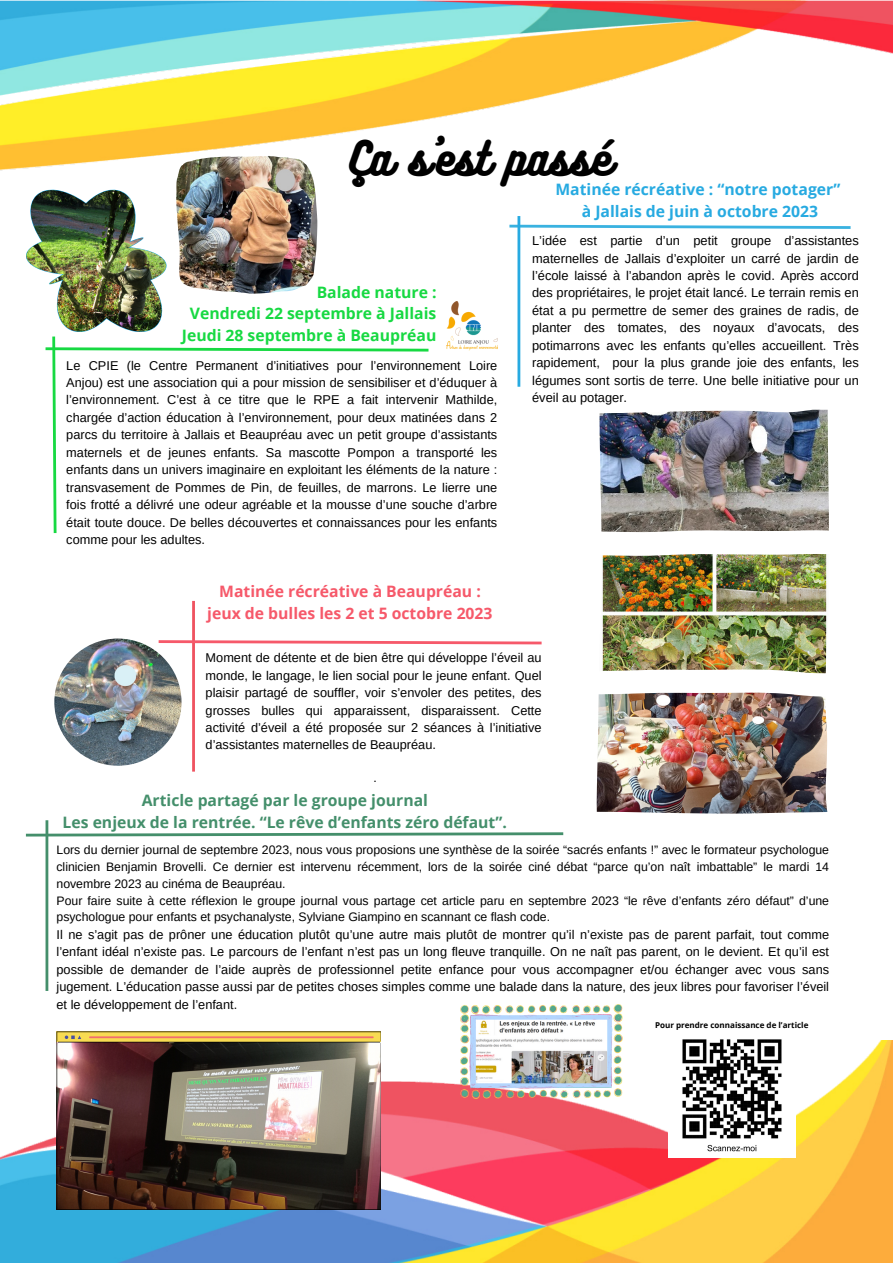
<style>
.page{position:relative;width:893px;height:1263px;background:#fff}
.page>*{position:absolute;margin:0;border:0;box-sizing:border-box;transform-origin:0 0}
.t1{font:42px "Bukhari Script";color:#000}
.t2{font:700 15.75px "Open Sans";color:#448f6b}
.t3{font:700 15.75px "Open Sans";color:#17d942}
.t4{font:700 15.75px "Open Sans";color:#f6596a}
.t5{font:700 15.75px "Open Sans";color:#27aae1}
.t6{font:12.83px/17.4px "Arimo";color:#000;text-align:justify}
.t7{font:12.75px/17.4px "Arimo";color:#000;text-align:justify}
.t8{font:12.3px/16.9px "Arimo";color:#000;text-align:justify}
.t9{font:12px "Arimo";color:#000}
.t10{font:700 8.02px "Open Sans";color:#000}
</style>
<div class="page">
<img style="left:0;top:0;width:893px;height:190px">
<img style="left:0;top:1040px;width:893px;height:223px">
<svg style="left:509px;top:223px;width:342px;height:7px"></svg>
<svg style="left:25px;top:831px;width:539px;height:7px"></svg>
<hr style="left:192px;top:601px;width:3px;height:171px;background:#ef5360">
<svg style="left:45px;top:216px;width:384px;height:318px"></svg>
<img style="left:26px;top:190px;width:140px;height:142px">
<img style="left:446px;top:301px;width:51px;height:50px">
<img style="left:599px;top:410px;width:230px;height:122px">
<img style="left:602px;top:554px;width:225px;height:119px">
<img style="left:597px;top:692px;width:230px;height:121px">
<hr style="left:517px;top:216px;width:3px;height:171px;background:#27aae1">
<img style="left:54px;top:638px;width:127px;height:128px;border-radius:50%">
<img style="left:176px;top:156px;width:141px;height:138px">
<svg style="left:158px;top:639px;width:384px;height:7px"></svg>
<img style="left:460px;top:1005px;width:163px;height:93px">
<hr style="left:46px;top:820px;width:2px;height:171px;background:#448f6b">
<img style="left:668px;top:1039px;width:127px;height:118px">
<img style="left:57px;top:1031px;width:324px;height:179px">
<svg style="left:65px;top:1035px;width:16px;height:4px"></svg>
<hr style="left:89px;top:1036px;width:285px;height:2px;background:#f26d6f">
<p class="t1" style="left:350px;top:131px;width:263px">Ça s'est passé</p>
<p class="t5" style="left:555px;top:178px;width:286px">Matinée récréative : “notre potager”</p>
<p class="t5" style="left:582px;top:200px;width:238px">à Jallais de juin à octobre 2023</p>
<p class="t6" style="left:532px;top:232px;width:328px">L’idée est partie d’un petit groupe d’assistantes maternelles de Jallais d’exploiter un carré de jardin de l’école laissé à l’abandon après le covid. Après accord des propriétaires, le projet était lancé. Le terrain remis en état a pu permettre de semer des graines de radis, de planter des tomates, des noyaux d’avocats, des potimarrons avec les enfants qu’elles accueillent. Très rapidement, pour la plus grande joie des enfants, les légumes sont sortis de terre. Une belle initiative pour un éveil au potager.</p>
<p class="t3" style="left:317px;top:281px;width:121px">Balade nature :</p>
<p class="t3" style="left:190px;top:303px;width:248px">Vendredi 22 septembre à Jallais</p>
<p class="t3" style="left:182px;top:325px;width:256px">Jeudi 28 septembre à Beaupréau</p>
<p class="t7" style="left:66px;top:356px;width:432px">Le CPIE (le Centre Permanent d’initiatives pour l’environnement Loire Anjou) est une association qui a pour mission de sensibiliser et d’éduquer à l’environnement. C’est à ce titre que le RPE a fait intervenir Mathilde, chargée d’action éducation à l’environnement, pour deux matinées dans 2 parcs du territoire à Jallais et Beaupréau avec un petit groupe d’assistants maternels et de jeunes enfants. Sa mascotte Pompon a transporté les enfants dans un univers imaginaire en exploitant les éléments de la nature : transvasement de Pommes de Pin, de feuilles, de marrons. Le lierre une fois frotté a délivré une odeur agréable et la mousse d’une souche d’arbre était toute douce. De belles découvertes et connaissances pour les enfants comme pour les adultes.</p>
<p class="t4" style="left:219px;top:580px;width:263px">Matinée récréative à Beaupréau :</p>
<p class="t4" style="left:207px;top:602px;width:287px">jeux de bulles les 2 et 5 octobre 2023</p>
<p class="t7" style="left:206px;top:649px;width:337px">Moment de détente et de bien être qui développe l’éveil au monde, le langage, le lien social pour le jeune enfant. Quel plaisir partagé de souffler, voir s’envoler des petites, des grosses bulles qui apparaissent, disparaissent. Cette activité d’éveil a été proposée sur 2 séances à l’initiative d’assistantes maternelles de Beaupréau.</p>
<p class="t9" style="left:373px;top:771px;width:5px">.</p>
<p class="t2" style="left:142px;top:789px;width:288px">Article partagé par le groupe journal</p>
<p class="t2" style="left:63px;top:811px;width:446px">Les enjeux de la rentrée. “Le rêve d’enfants zéro défaut”.</p>
<p class="t8" style="left:57px;top:841px;width:774px">Lors du dernier journal de septembre 2023, nous vous proposions une synthèse de la soirée “sacrés enfants !” avec le formateur psychologue clinicien Benjamin Brovelli. Ce dernier est intervenu récemment, lors de la soirée ciné débat “parce qu’on naît imbattable” le mardi 14 novembre 2023 au cinéma de Beaupréau.</p>
<p class="t8" style="left:57px;top:892px;width:774px">Pour faire suite à cette réflexion le groupe journal vous partage cet article paru en septembre 2023 “le rêve d’enfants zéro défaut” d’une psychologue pour enfants et psychanalyste, Sylviane Giampino en scannant ce flash code.</p>
<p class="t7" style="left:57px;top:926px;width:774px">Il ne s’agit pas de prôner une éducation plutôt qu’une autre mais plutôt de montrer qu’il n’existe pas de parent parfait, tout comme l’enfant idéal n’existe pas. Le parcours de l’enfant n’est pas un long fleuve tranquille. On ne naît pas parent, on le devient. Et qu’il est possible de demander de l’aide auprès de professionnel petite enfance pour vous accompagner et/ou échanger avec vous sans jugement. L’éducation passe aussi par de petites choses simples comme une balade dans la nature, des jeux libres pour favoriser l’éveil et le développement de l’enfant.</p>
<p class="t10" style="left:655px;top:1019px;width:155px">Pour prendre connaissance de l’article</p>
</div>
